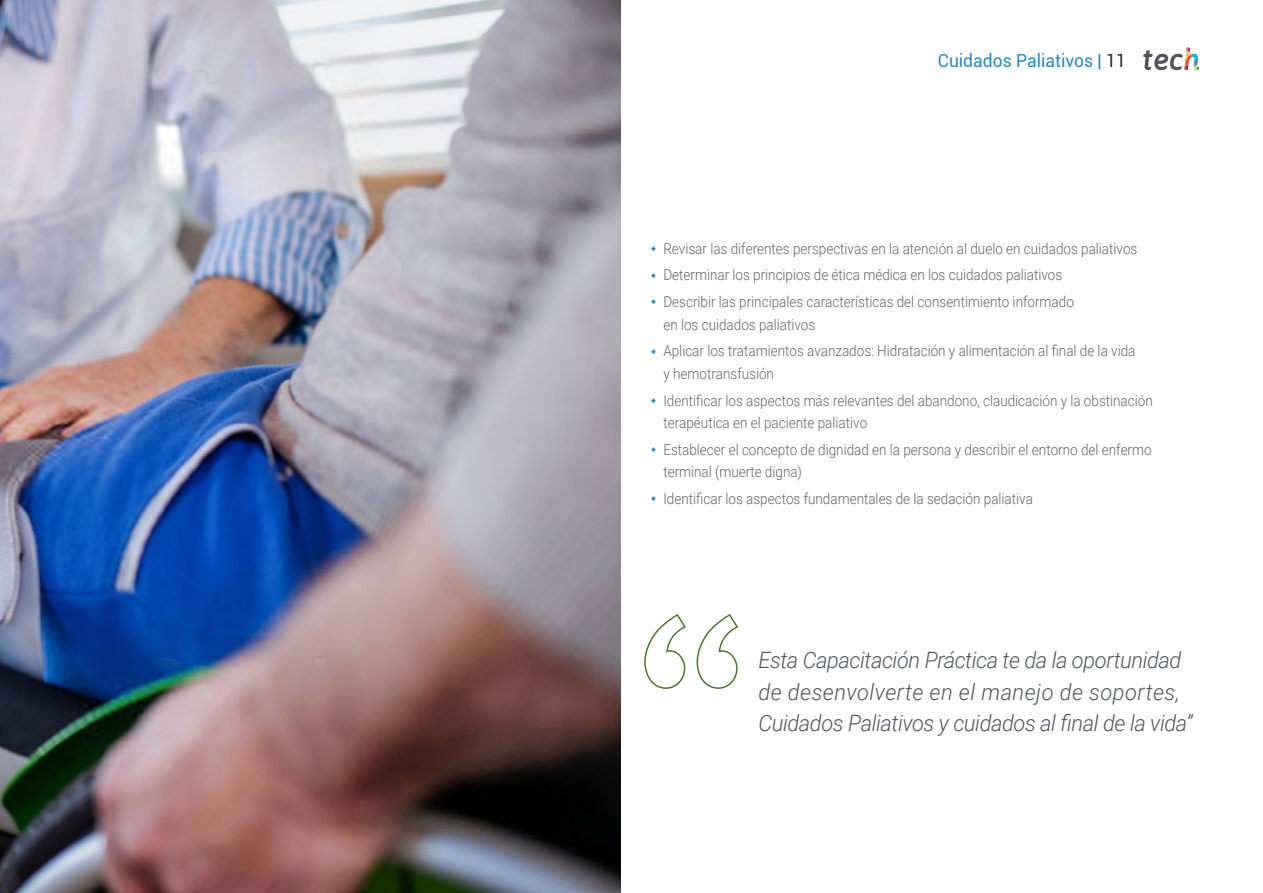
<style>
.page{position:relative;width:1263px;height:893px;background:#fff}
.page>*{position:absolute;margin:0;border:0;box-sizing:border-box;transform-origin:0 0}
.t1{font:italic 300 22.5px/31.5px "Roboto";letter-spacing:-.02em;color:#52555b}
.t2{font:18px "Roboto";color:#2488c9}
.t3{font:300 15px/26.7px "Roboto";color:#61646a;scale:.9 1}
.s1{color:#312e20}
</style>
<div class="page">
<svg style="left:1143px;top:47px;width:56px;height:24px"></svg>
<img style="left:0;top:0;width:621px;height:893px">
<svg style="left:644px;top:614px;width:94px;height:75px"></svg>
<p class="t2" style="left:938px;top:48px;width:189px">Cuidados Paliativos | <span class="s1">11</span></p>
<p class="t3" style="left:663px;top:234px;width:528px">Revisar las diferentes perspectivas en la atención al duelo en cuidados paliativos<br>Determinar los principios de ética médica en los cuidados paliativos<br>Describir las principales características del consentimiento informado</p>
<p class="t3" style="left:663px;top:310px;width:526px">en los cuidados paliativos<br>Aplicar los tratamientos avanzados: Hidratación y alimentación al final de la vida</p>
<p class="t3" style="left:663px;top:360px;width:545px">y hemotransfusión<br>Identificar los aspectos más relevantes del abandono, claudicación y la obstinación</p>
<p class="t3" style="left:663px;top:409px;width:544px">terapéutica en el paciente paliativo<br>Establecer el concepto de dignidad en la persona y describir el entorno del enfermo</p>
<p class="t3" style="left:663px;top:458px;width:412px">terminal (muerte digna)<br>Identificar los aspectos fundamentales de la sedación paliativa</p>
<h1 class="t1" style="left:758px;top:644px;width:436px">Esta Capacitación Práctica te da la oportunidad de desenvolverte en el manejo de soportes,<br>Cuidados Paliativos y cuidados al final de la vida”</h1>
</div>
